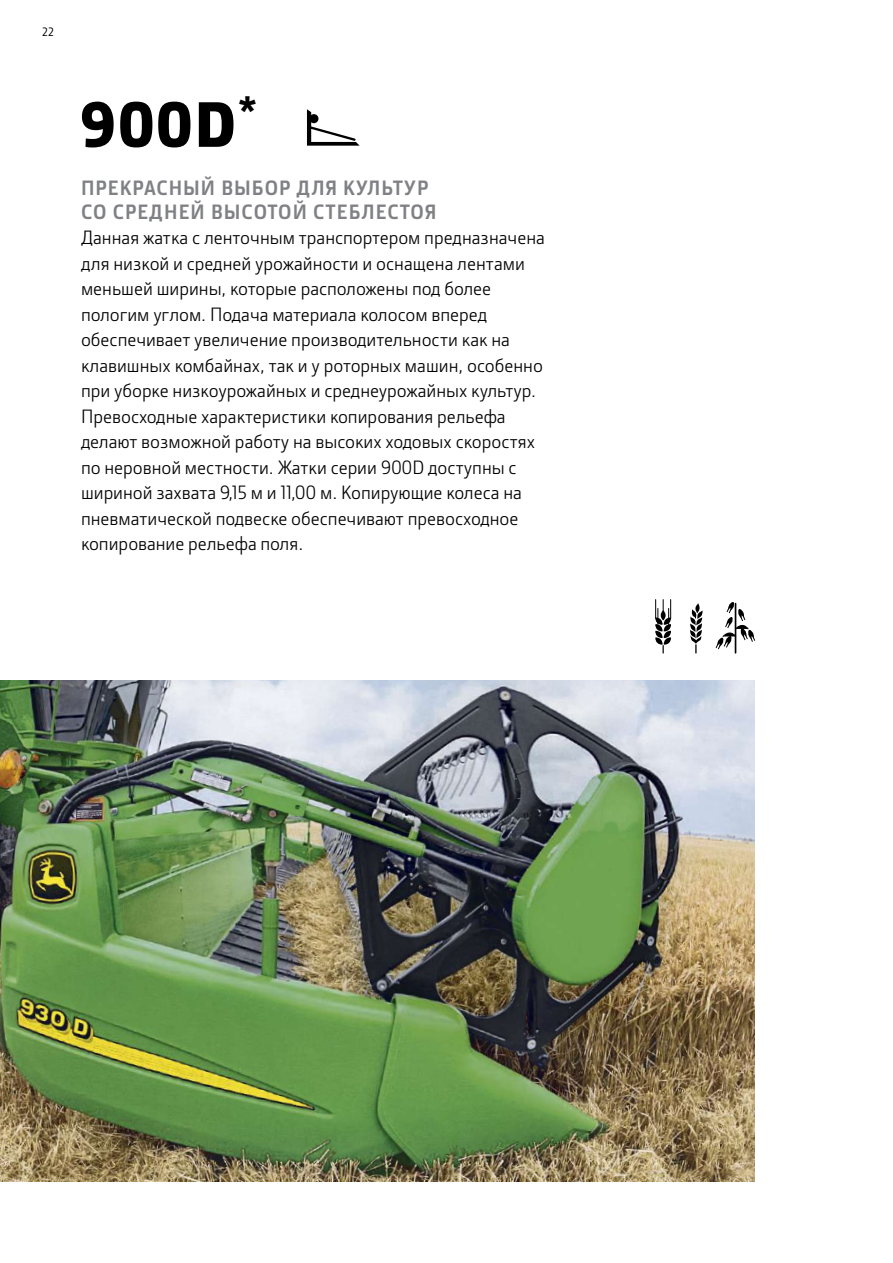
<style>
.page{position:relative;width:893px;height:1263px;background:#fff}
.page>*{position:absolute;margin:0;border:0;box-sizing:border-box;transform-origin:0 0}
.t1{font:900 66px "Section";color:#000}
.t2{font:700 21px/24px "JD Sans Pro";letter-spacing:.05em;color:#808184}
.t3{font:19.5px/25.5px "JD Sans Pro";color:#000}
.t4{font:500 12px "JD Sans Pro";color:#000}
</style>
<div class="page">
<svg style="left:307px;top:109px;width:53px;height:37px"></svg>
<svg style="left:655px;top:599px;width:16px;height:54px"></svg>
<svg style="left:690px;top:603px;width:13px;height:50px"></svg>
<hr style="left:735px;top:604px;width:1px;height:49px;background:#000">
<svg style="left:716px;top:602px;width:39px;height:47px"></svg>
<img style="left:0;top:681px;width:755px;height:501px">
<p class="t4" style="left:42px;top:23px;width:13px">22</p>
<h1 class="t1" style="left:81px;top:82px;width:177px">900D<sup>*</sup></h1>
<p class="t2" style="left:81px;top:175px;width:357px">ПРЕКРАСНЫЙ ВЫБОР ДЛЯ КУЛЬТУР<br>СО СРЕДНЕЙ ВЫСОТОЙ СТЕБЛЕСТОЯ</p>
<p class="t3" style="left:81px;top:224px;width:465px">Данная жатка с ленточным транспортером предназначена для низкой и средней урожайности и оснащена лентами меньшей ширины, которые расположены под более пологим углом. Подача материала колосом вперед обеспечивает увеличение производительности как на клавишных комбайнах, так и у роторных машин, особенно при уборке низкоурожайных и среднеурожайных культур.<br>Превосходные характеристики копирования рельефа делают возможной работу на высоких ходовых скоростях по неровной местности. Жатки серии 900D доступны с шириной захвата 9,15 м и 11,00 м. Копирующие колеса на пневматической подвеске обеспечивают превосходное копирование рельефа поля.</p>
</div>
